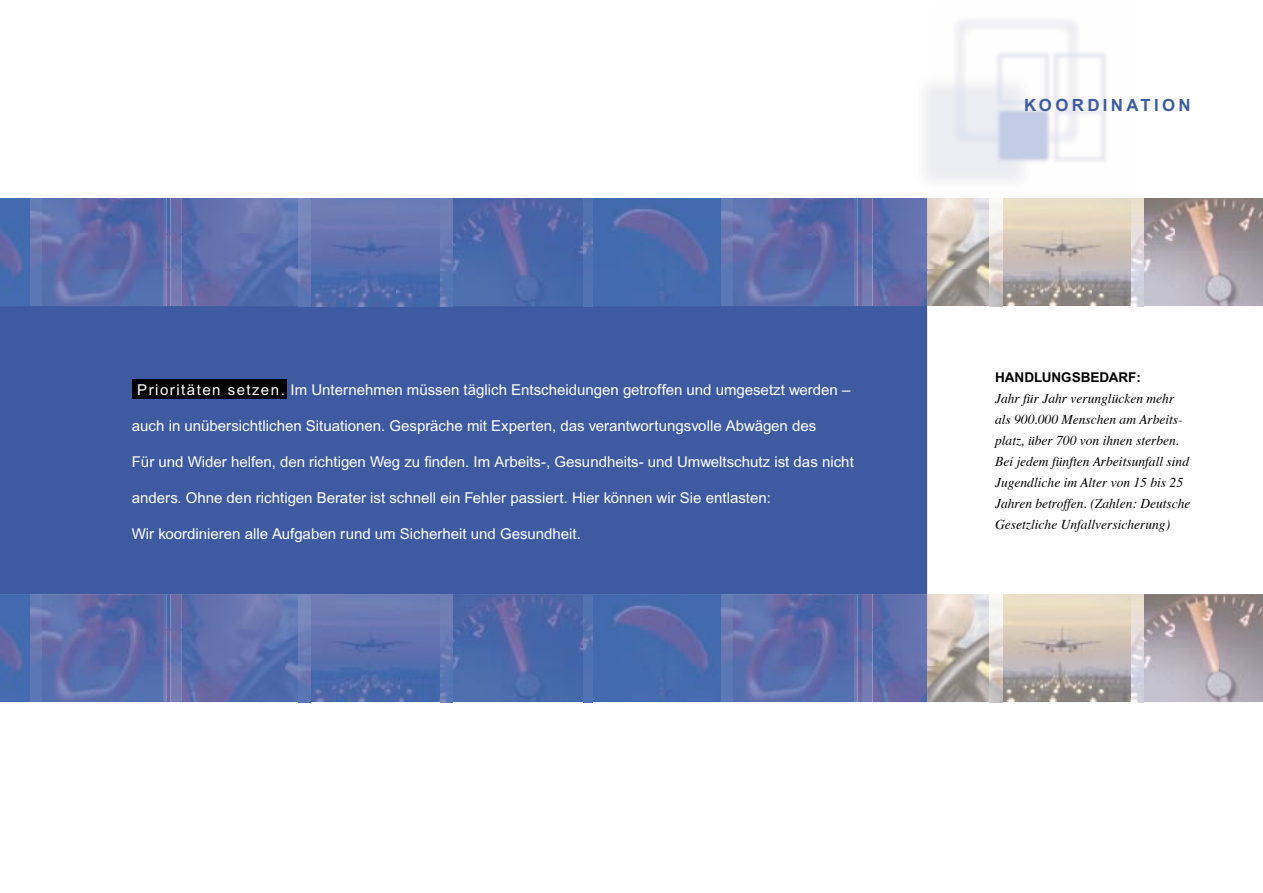
<style>
.page{position:relative;width:1263px;height:893px;background:#fff}
.page>*{position:absolute;margin:0;border:0;box-sizing:border-box;transform-origin:0 0}
.t1{font:700 16.8px "Arial";letter-spacing:.2em;color:#3e5ba1}
.t2{font:15px "Arial";color:#fff}
.t3{font:italic 13.5px/21px "Times";color:#000}
.t4{font:700 13.5px "Arial";color:#000}
</style>
<div class="page">
<div style="left:0;top:306px;width:927px;height:288px;background:#3e5ba1"></div>
<img style="left:592px;top:198px;width:129px;height:108px">
<img style="left:1144px;top:198px;width:119px;height:108px">
<img style="left:927px;top:198px;width:63px;height:108px">
<img style="left:858px;top:198px;width:69px;height:108px">
<img style="left:1002px;top:198px;width:129px;height:108px">
<img style="left:1131px;top:198px;width:13px;height:108px">
<img style="left:990px;top:202px;width:12px;height:104px">
<img style="left:862px;top:198px;width:11px;height:108px">
<img style="left:721px;top:198px;width:137px;height:108px">
<img style="left:0;top:198px;width:30px;height:108px">
<img style="left:452px;top:198px;width:140px;height:108px">
<img style="left:166px;top:198px;width:132px;height:108px">
<img style="left:298px;top:198px;width:154px;height:108px">
<img style="left:171px;top:198px;width:10px;height:108px">
<img style="left:30px;top:198px;width:136px;height:108px">
<img style="left:926px;top:21px;width:180px;height:159px">
<div style="left:132px;top:379px;width:154px;height:19px;background:#000"></div>
<img style="left:592px;top:594px;width:129px;height:108px">
<img style="left:1144px;top:594px;width:119px;height:108px">
<img style="left:858px;top:594px;width:132px;height:108px">
<img style="left:1002px;top:594px;width:129px;height:108px">
<img style="left:1131px;top:594px;width:13px;height:108px">
<img style="left:990px;top:598px;width:12px;height:104px">
<img style="left:862px;top:594px;width:11px;height:108px">
<img style="left:733px;top:594px;width:122px;height:108px">
<img style="left:721px;top:594px;width:12px;height:108px">
<img style="left:855px;top:594px;width:3px;height:108px">
<img style="left:0;top:594px;width:30px;height:108px">
<img style="left:452px;top:594px;width:131px;height:108px">
<img style="left:583px;top:594px;width:9px;height:108px">
<img style="left:166px;top:594px;width:132px;height:108px">
<img style="left:311px;top:594px;width:129px;height:108px">
<img style="left:440px;top:594px;width:12px;height:108px">
<img style="left:298px;top:594px;width:13px;height:108px">
<img style="left:171px;top:594px;width:10px;height:108px">
<img style="left:41px;top:594px;width:122px;height:108px">
<img style="left:30px;top:594px;width:11px;height:108px">
<img style="left:163px;top:594px;width:3px;height:108px">
<p class="t2" style="left:137px;top:381px;width:715px">Prioritäten setzen. Im Unternehmen müssen täglich Entscheidungen getroffen und umgesetzt werden –</p>
<p class="t2" style="left:132px;top:417px;width:686px">auch in unübersichtlichen Situationen. Gespräche mit Experten, das verantwortungsvolle Abwägen des</p>
<p class="t2" style="left:132px;top:453px;width:723px">Für und Wider helfen, den richtigen Weg zu finden. Im Arbeits-, Gesundheits- und Umweltschutz ist das nicht</p>
<p class="t2" style="left:132px;top:489px;width:640px">anders. Ohne den richtigen Berater ist schnell ein Fehler passiert. Hier können wir Sie entlasten:</p>
<p class="t2" style="left:132px;top:525px;width:451px">Wir koordinieren alle Aufgaben rund um Sicherheit und Gesundheit.</p>
<p class="t1" style="left:1024px;top:95px;width:168px">KOORDINATION</p>
<p class="t4" style="left:995px;top:369px;width:147px">HANDLUNGSBEDARF:</p>
<p class="t3" style="left:995px;top:387px;width:197px">Jahr für Jahr verunglücken mehr als 900.000 Menschen am Arbeits&shy;platz, über 700 von ihnen sterben.<br>Bei jedem fünften Arbeitsunfall sind Jugendliche im Alter von 15 bis 25<br>Jahren betroffen. (Zahlen: Deutsche Gesetzliche Unfallversicherung)</p>
</div>
